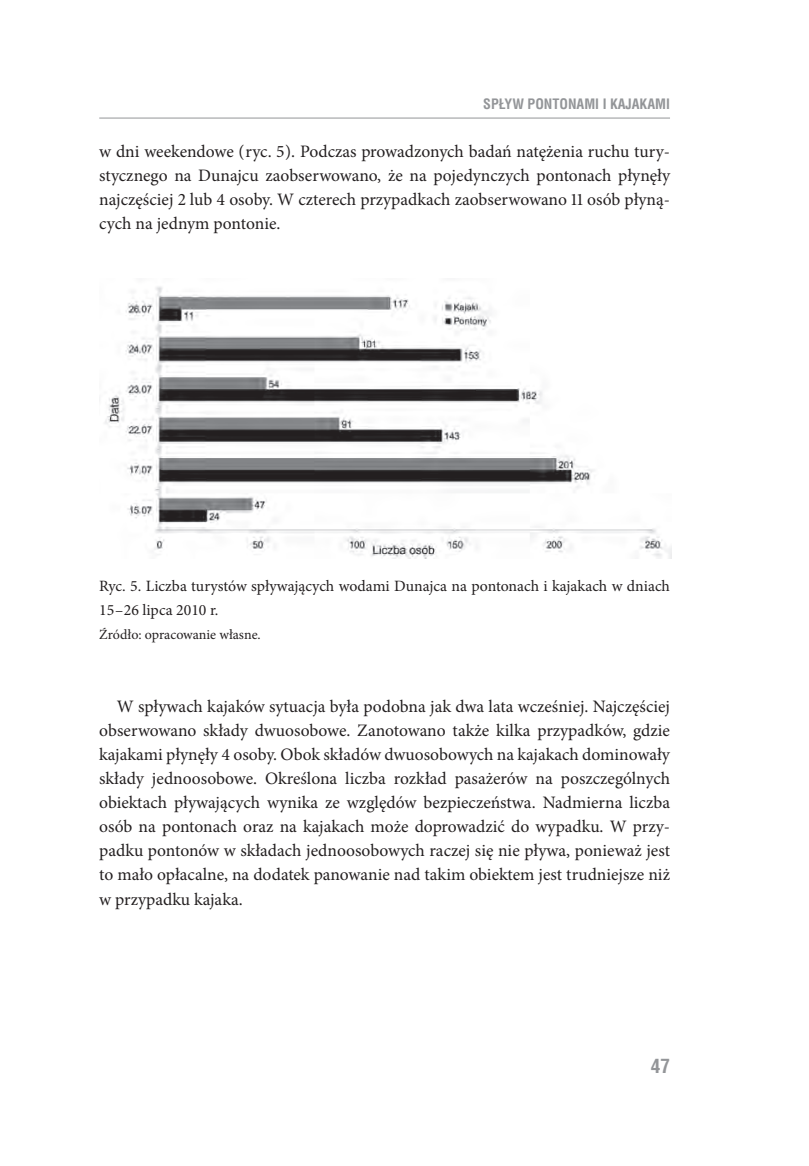
<style>
.page{position:relative;width:809px;height:1166px;background:#fff}
.page>*{position:absolute;margin:0;border:0;box-sizing:border-box;transform-origin:0 0}
.t1{font:700 19.25px "Switzerland Condensed";color:#939598}
.t2{font:17.5px/24.2px "Minion Pro";color:#231f20;text-align:justify}
.t3{font:15.75px/24.2px "Minion Pro";color:#231f20}
.t4{font:14px "Minion Pro";color:#231f20}
.t5{font:700 14px "Switzerland Condensed";color:#939598}
</style>
<div class="page">
<hr style="left:99px;top:118px;width:571px;height:1px;background:#939598">
<img style="left:99px;top:286px;width:572px;height:272px">
<p class="t5" style="left:483px;top:95px;width:188px">SPŁYW PONTONAMI I KAJAKAMI</p>
<p class="t2" style="left:99px;top:139px;width:572px">w dni weekendowe (ryc. 5). Podczas prowadzonych badań natężenia ruchu tury&shy;stycznego na Dunajcu zaobserwowano, że na pojedynczych pontonach płynęły najczęściej 2 lub 4 osoby. W czterech przypadkach zaobserwowano 11 osób płyną&shy;cych na jednym pontonie.</p>
<p class="t3" style="left:99px;top:574px;width:572px">Ryc. 5. Liczba turystów spływających wodami Dunajca na pontonach i kajakach w dniach<br>15–26 lipca 2010 r.</p>
<p class="t4" style="left:99px;top:625px;width:163px">Źródło: opracowanie własne.</p>
<p class="t2" style="left:99px;top:694px;width:572px;text-indent:18px">W spływach kajaków sytuacja była podobna jak dwa lata wcześniej. Najczęściej obserwowano składy dwuosobowe. Zanotowano także kilka przypadków, gdzie kajakami płynęły 4 osoby. Obok składów dwuosobowych na kajakach dominowały składy jednoosobowe. Określona liczba rozkład pasażerów na poszczególnych obiektach pływających wynika ze względów bezpieczeństwa. Nadmierna liczba osób na pontonach oraz na kajakach może doprowadzić do wypadku. W przy&shy;padku pontonów w składach jednoosobowych raczej się nie pływa, ponieważ jest to mało opłacalne, na dodatek panowanie nad takim obiektem jest trudniejsze niż w przypadku kajaka.</p>
<p class="t1" style="left:650px;top:1055px;width:21px">47</p>
</div>
